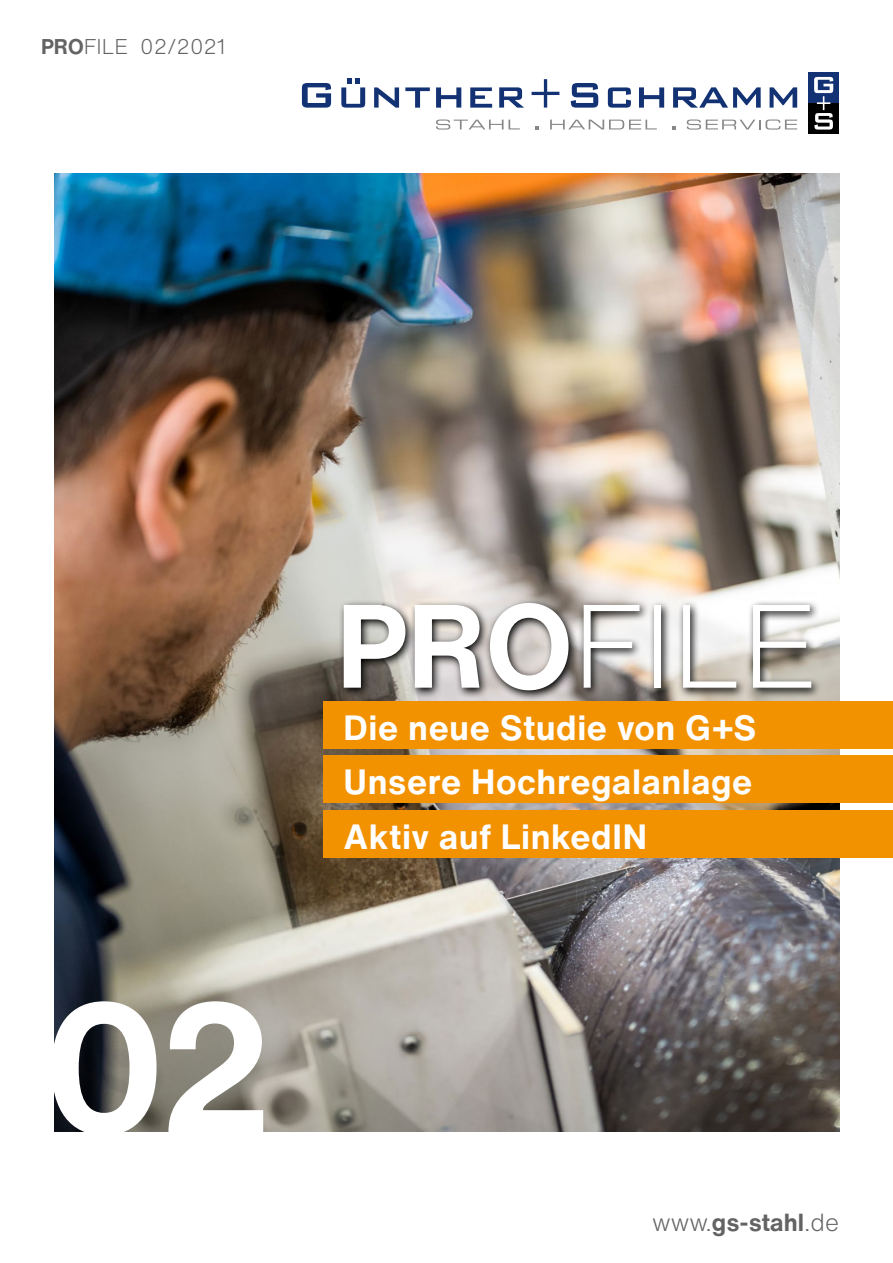
<style>
.page{position:relative;width:893px;height:1263px;background:#fff}
.page>*{position:absolute;margin:0;border:0;box-sizing:border-box;transform-origin:0 0}
.t1{font:700 180.15px "Helvetica Now Text";color:#fff}
.t2{font:300 116.25px "Helvetica Now Text";color:#fff}
.t3{font:700 34.5px/54.6px "Helvetica Now Text";letter-spacing:.015em;color:#fff}
.t4{font:700 24.3px "Helvetica Now Text";color:#646363}
.t5{font:300 21px "Helvetica Now Text";color:#646363}
.s1{font-weight:700}
.s2{font-weight:300}
</style>
<div class="page">
<img style="left:54px;top:174px;width:785px;height:957px">
<div style="left:323px;top:701px;width:570px;height:47px;background:#f39200"></div>
<div style="left:323px;top:810px;width:570px;height:47px;background:#f39200"></div>
<div style="left:323px;top:755px;width:570px;height:48px;background:#f39200"></div>
<svg style="left:339px;top:598px;width:483px;height:103px;background:#95928f"></svg>
<div style="left:808px;top:103px;width:31px;height:31px;background:#000"></div>
<div style="left:808px;top:73px;width:31px;height:30px;background:#123274"></div>
<svg style="left:814px;top:77px;width:19px;height:53px"></svg>
<svg style="left:770px;top:87px;width:27px;height:21px"></svg>
<svg style="left:673px;top:87px;width:88px;height:21px"></svg>
<svg style="left:639px;top:87px;width:25px;height:21px"></svg>
<svg style="left:608px;top:87px;width:23px;height:21px"></svg>
<svg style="left:532px;top:79px;width:27px;height:29px"></svg>
<svg style="left:499px;top:87px;width:25px;height:21px"></svg>
<svg style="left:470px;top:87px;width:22px;height:21px"></svg>
<svg style="left:436px;top:87px;width:25px;height:21px"></svg>
<svg style="left:405px;top:87px;width:25px;height:21px"></svg>
<svg style="left:374px;top:87px;width:25px;height:21px"></svg>
<svg style="left:341px;top:78px;width:24px;height:30px"></svg>
<svg style="left:302px;top:83px;width:29px;height:25px"></svg>
<svg style="left:571px;top:83px;width:27px;height:25px"></svg>
<svg style="left:436px;top:119px;width:84px;height:11px"></svg>
<svg style="left:535px;top:126px;width:4px;height:3px"></svg>
<svg style="left:550px;top:120px;width:107px;height:9px"></svg>
<svg style="left:672px;top:126px;width:4px;height:3px"></svg>
<svg style="left:687px;top:119px;width:110px;height:11px"></svg>
<p class="t5" style="left:41px;top:31px;width:187px"><span class="s1">PRO</span>FILE 02/2021</p>
<h1 class="t1" style="left:45px;top:933px;width:232px">02</h1>
<h2 class="t2" style="left:336px;top:559px;width:485px"><span class="s1">PRO</span>FILE</h2>
<p class="t3" style="left:344px;top:699px;width:414px">Die neue Studie von G+S</p>
<p class="t3" style="left:344px;top:754px;width:410px">Unsere Hochregalanlage<br>Aktiv auf LinkedIN</p>
<p class="t4" style="left:652px;top:1204px;width:188px"><span class="s2">www.</span>gs-stahl<span class="s2">.de</span></p>
</div>
